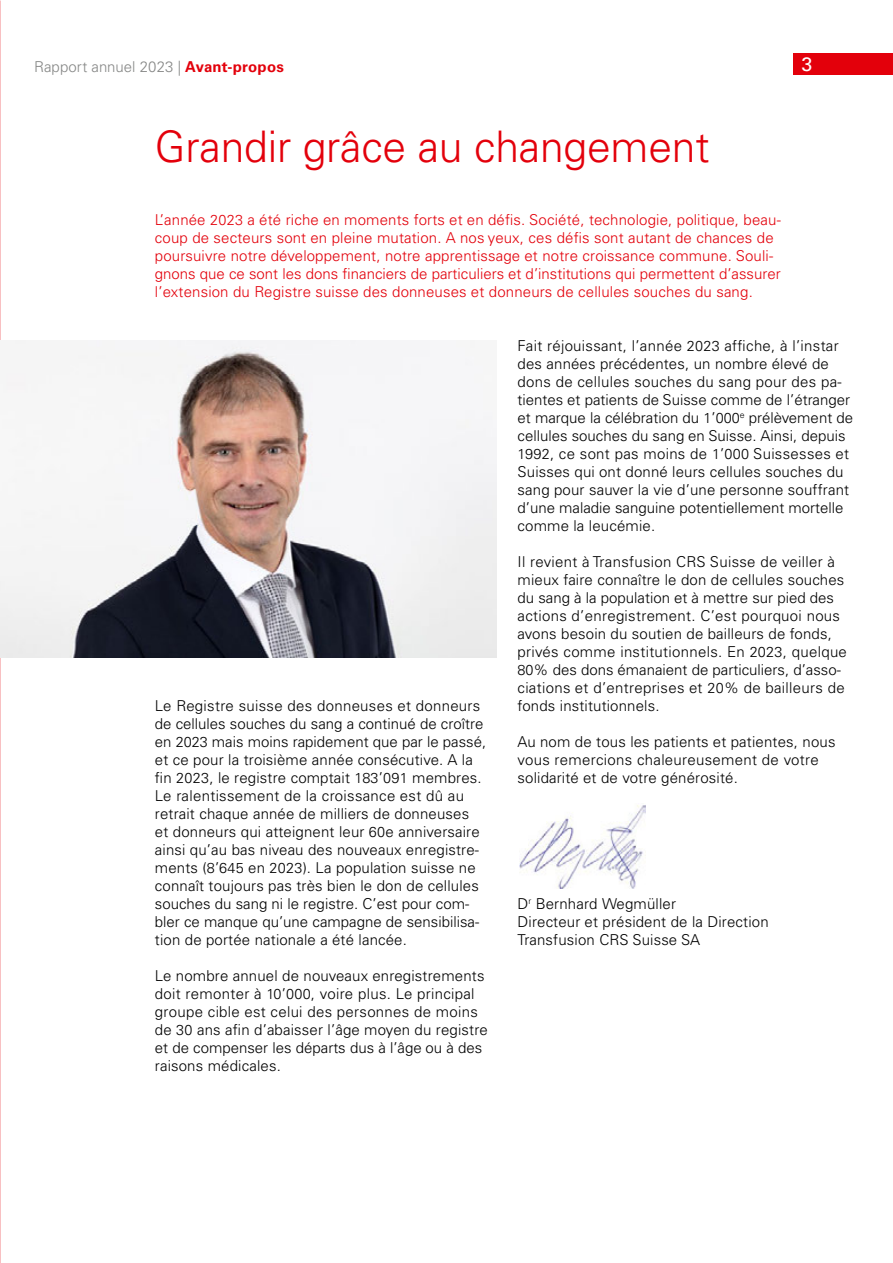
<style>
.page{position:relative;width:893px;height:1263px;background:#fff}
.page>*{position:absolute;margin:0;border:0;box-sizing:border-box;transform-origin:0 0}
.Headlines{font:300 43.5px "Univers LT Pro 45";letter-spacing:-.005em;color:#e3000b}
.t1{font:19.5px "Univers LT Pro 55 Roman";color:#fff}
.mengensatz{font:300 15px/18px "Univers LT Pro 45";letter-spacing:.01em;color:#000}
.mengensatz-2{font:300 15px/18px "Univers LT Pro 45";letter-spacing:.01em;color:#e3000b}
.t2{font:300 15px "Univers LT Pro 45";letter-spacing:.005em;color:#868786}
.s1{font-family:"Univers LT Pro 65";font-weight:700;color:#e3000b}
.s2{font-size:14.4px}
</style>
<div class="page">
<img style="left:0;top:340px;width:496px;height:317px">
<div style="left:793px;top:53px;width:100px;height:21px;background:#e3000b"></div>
<img style="left:519px;top:805px;width:126px;height:83px">
<p class="t2" style="left:34px;top:58px;width:251px">Rapport annuel 2023 | <span class="s1">Avant-propos</span></p>
<h2 class="t1" style="left:801px;top:52px;width:12px">3</h2>
<p class="Headlines" style="left:155px;top:120px;width:556px">Grandir grâce au changement</p>
<p class="mengensatz-2" style="left:155px;top:211px;width:627px">L’année <span class="s2">2023</span> a été riche en moments forts et en défis. Société, technologie, politique, beau&shy;coup de secteurs sont en pleine mutation. A nos yeux, ces défis sont autant de chances de poursuivre notre développement, notre apprentissage et notre croissance commune. Souli&shy;gnons que ce sont les dons financiers de particuliers et d’institutions qui permettent d’assurer l’extension du Registre suisse des donneuses et donneurs de cellules souches du sang.</p>
<p class="mengensatz" style="left:155px;top:697px;width:333px">Le Registre suisse des donneuses et donneurs de cellules souches du sang a continué de croître en <span class="s2">2023</span> mais moins rapidement que par le passé, et ce pour la troisième année consécutive. A la fin <span class="s2">2023</span>, le registre comptait <span class="s2">183</span>’<span class="s2">091</span> membres.<br>Le ralentissement de la croissance est dû au retrait chaque année de milliers de donneuses et donneurs qui atteignent leur <span class="s2">60</span>e anniversaire ainsi qu’au bas niveau des nouveaux enregistre&shy;ments (<span class="s2">8</span>’<span class="s2">645</span> en <span class="s2">2023</span>). La population suisse ne connaît toujours pas très bien le don de cellules souches du sang ni le registre. C’est pour com - bler ce manque qu’une campagne de sensibilisa&shy;tion de portée nationale a été lancée.</p>
<p class="mengensatz" style="left:155px;top:967px;width:334px">Le nombre annuel de nouveaux enregistrements doit remonter à <span class="s2">10</span>’<span class="s2">000</span>, voire plus. Le principal groupe cible est celui des personnes de moins de <span class="s2">30</span> ans afin d’abaisser l’âge moyen du registre et de compenser les départs dus à l’âge ou à des raisons médicales.</p>
<p class="mengensatz" style="left:518px;top:337px;width:337px">Fait réjouissant, l’année <span class="s2">2023</span> affiche, à l’instar des années précédentes, un nombre élevé de dons de cellules souches du sang pour des pa&shy;tientes et patients de Suisse comme de l’étranger et marque la célébration du <span class="s2">1</span>’<span class="s2">000</span><sup>e</sup> prélèvement de cellules souches du sang en Suisse. Ainsi, depuis <span class="s2">1992</span>, ce sont pas moins de <span class="s2">1</span>’<span class="s2">000</span> Suissesses et Suisses qui ont donné leurs cellules souches du sang pour sauver la vie d’une personne souffrant d’une maladie sanguine potentiellement mortelle comme la leucémie.</p>
<p class="mengensatz" style="left:518px;top:553px;width:331px">Il revient à Transfusion CRS Suisse de veiller à mieux faire connaître le don de cellules souches du sang à la population et à mettre sur pied des actions d’enregistrement. C’est pourquoi nous avons besoin du soutien de bailleurs de fonds, privés comme institutionnels. En <span class="s2">2023</span>, quelque <span class="s2">80</span>% des dons émanaient de particuliers, d’asso&shy;ciations et d’entreprises et <span class="s2">20</span>% de bailleurs de fonds institutionnels.</p>
<p class="mengensatz" style="left:518px;top:733px;width:319px">Au nom de tous les patients et patientes, nous vous remercions chaleureusement de votre solidarité et de votre générosité.</p>
<p class="mengensatz" style="left:518px;top:895px;width:160px">D<sup>r</sup> Bernhard Wegmüller</p>
<p class="mengensatz" style="left:518px;top:913px;width:253px">Directeur et président de la Direction</p>
<p class="mengensatz" style="left:518px;top:931px;width:184px">Transfusion CRS Suisse SA</p>
</div>
